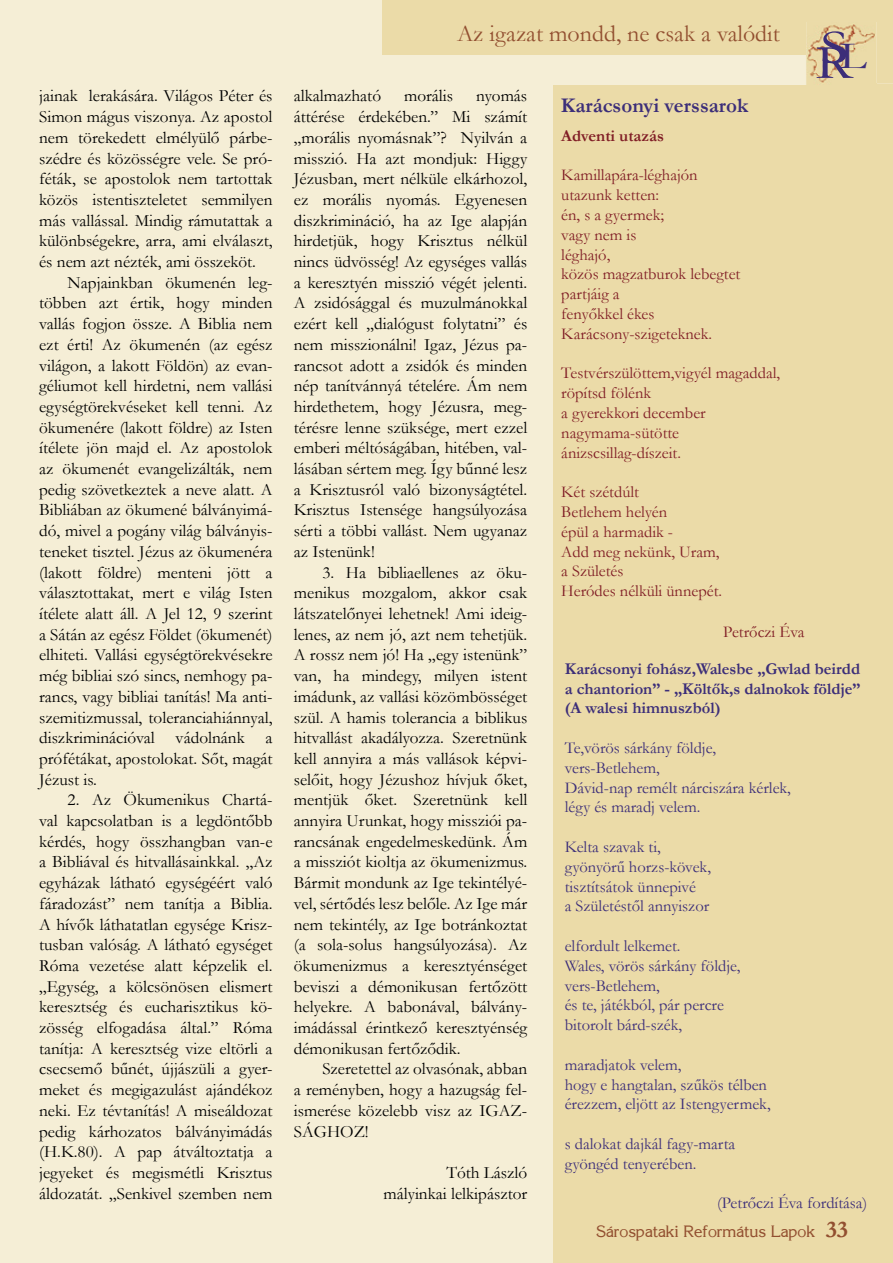
<style>
.page{position:relative;width:893px;height:1263px;background:#fff}
.page>*{position:absolute;margin:0;border:0;box-sizing:border-box;transform-origin:0 0}
.t1{font:48.45px "Garamond";color:#3c2e79;scale:1.23 1}
.t2{font:24px "Garamond";color:#924f30}
.t3{font:700 24px "Garamond";color:#924f30}
.t4{font:700 21px "Garamond";color:#3c2e79}
.t5{font:17.25px/20.7px "Garamond";color:#000;text-align:justify}
.t6{font:16.5px/19.8px "Garamond";color:#3c2e79}
.t7{font:16.5px/19.8px "Garamond";color:#801d25}
.t8{font:700 16.5px/19.8px "Garamond";color:#3c2e79;text-align:justify}
.t9{font:700 16.5px "Garamond";color:#801d25}
.t10{font:15px "Korinthia";color:#924f30}
.s1{font-size:38.7px}
</style>
<div class="page">
<div style="left:0;top:0;width:806px;height:1263px;background:#f5eed6"></div>
<div style="left:383px;top:0;width:423px;height:54px;background:#ebdba8"></div>
<div style="left:553px;top:1214px;width:340px;height:49px;background:#ebdba8"></div>
<div style="left:806px;top:0;width:87px;height:1214px;background:#ebdba8"></div>
<img style="left:806px;top:22px;width:70px;height:63px">
<img style="left:859px;top:83px;width:17px;height:2px">
<div style="left:553px;top:85px;width:333px;height:1133px;background:#ebdba8"></div>
<p class="t5" style="left:39px;top:85px;width:235px">jainak lerakására. Világos Péter és</p>
<p class="t5" style="left:39px;top:106px;width:235px">Simon mágus viszonya. Az apostol</p>
<p class="t5" style="left:39px;top:127px;width:235px">nem törekedett elmélyülő párbe-</p>
<p class="t5" style="left:39px;top:147px;width:235px">szédre és közösségre vele. Se pró-</p>
<p class="t5" style="left:39px;top:168px;width:235px">féták, se apostolok nem tartottak</p>
<p class="t5" style="left:39px;top:189px;width:235px">közös istentiszteletet semmilyen</p>
<p class="t5" style="left:39px;top:209px;width:235px">más vallással. Mindig rámutattak a</p>
<p class="t5" style="left:39px;top:230px;width:235px">különbségekre, arra, ami elválaszt,</p>
<p class="t5" style="left:39px;top:251px;width:218px">és nem azt nézték, ami összeköt.</p>
<p class="t5" style="left:68px;top:272px;width:206px">Napjainkban ökumenén leg-</p>
<p class="t5" style="left:39px;top:292px;width:235px">többen azt értik, hogy minden</p>
<p class="t5" style="left:39px;top:313px;width:235px">vallás fogjon össze. A Biblia nem</p>
<p class="t5" style="left:39px;top:334px;width:235px">ezt érti! Az ökumenén (az egész</p>
<p class="t5" style="left:39px;top:354px;width:235px">világon, a lakott Földön) az evan-</p>
<p class="t5" style="left:39px;top:375px;width:235px">géliumot kell hirdetni, nem vallási</p>
<p class="t5" style="left:39px;top:396px;width:235px">egységtörekvéseket kell tenni. Az</p>
<p class="t5" style="left:39px;top:416px;width:235px">ökumenére (lakott földre) az Isten</p>
<p class="t5" style="left:39px;top:437px;width:235px">ítélete jön majd el. Az apostolok</p>
<p class="t5" style="left:39px;top:458px;width:235px">az ökumenét evangelizálták, nem</p>
<p class="t5" style="left:39px;top:479px;width:235px">pedig szövetkeztek a neve alatt. A</p>
<p class="t5" style="left:39px;top:499px;width:235px">Bibliában az ökumené bálványimá-</p>
<p class="t5" style="left:39px;top:520px;width:235px">dó, mivel a pogány világ bálványis-</p>
<p class="t5" style="left:39px;top:541px;width:235px">teneket tisztel. Jézus az ökumenéra</p>
<p class="t5" style="left:39px;top:561px;width:235px">(lakott földre) menteni jött a</p>
<p class="t5" style="left:39px;top:582px;width:235px">választottakat, mert e világ Isten</p>
<p class="t5" style="left:39px;top:603px;width:235px">ítélete alatt áll. A Jel 12, 9 szerint</p>
<p class="t5" style="left:39px;top:623px;width:235px">a Sátán az egész Földet (ökumenét)</p>
<p class="t5" style="left:39px;top:644px;width:235px">elhiteti. Vallási egységtörekvésekre</p>
<p class="t5" style="left:39px;top:665px;width:235px">még bibliai szó sincs, nemhogy pa-</p>
<p class="t5" style="left:39px;top:686px;width:235px">rancs, vagy bibliai tanítás! Ma anti-</p>
<p class="t5" style="left:39px;top:706px;width:235px">szemitizmussal, toleranciahiánnyal,</p>
<p class="t5" style="left:39px;top:727px;width:235px">diszkriminációval vádolnánk a</p>
<p class="t5" style="left:39px;top:748px;width:235px">prófétákat, apostolokat. Sőt, magát</p>
<p class="t5" style="left:39px;top:768px;width:59px">Jézust is.</p>
<p class="t5" style="left:39px;top:789px;width:235px;text-indent:28px">2. Az Ökumenikus Chartá&shy;val kapcsolatban is a legdöntőbb kérdés, hogy összhangban van-e a Bibliával és hitvallásainkkal. „Az egyházak látható egységéért való fáradozást” nem tanítja a Biblia.<br>A hívők láthatatlan egysége Krisz&shy;tusban valóság. A látható egységet Róma vezetése alatt képzelik el. „Egység, a kölcsönösen elismert keresztség és eucharisztikus kö&shy;zösség elfogadása által.” Róma tanítja: A keresztség vize eltörli a csecsemő bűnét, újjászüli a gyer&shy;meket és megigazulást ajándékoz neki. Ez tévtanítás! A miseáldozat pedig kárhozatos bálványimádás (H.K.80). A pap átváltoztatja a jegyeket és megismétli Krisztus áldozatát. „Senkivel szemben nem</p>
<h2 class="t2" style="left:457px;top:17px;width:324px">Az igazat mondd, ne csak a valódit</h2>
<h1 class="t1" style="left:815px;top:22px;width:43px">RS <span class="s1">L</span></h1>
<p class="t5" style="left:294px;top:85px;width:89px">alkalmazható</p>
<p class="t5" style="left:404px;top:85px;width:51px">morális</p>
<p class="t5" style="left:294px;top:85px;width:235px;text-indent:182px">nyomás áttérése érdekében.” Mi számít „morális nyomásnak”? Nyilván a misszió. Ha azt mondjuk: Higgy Jézusban, mert nélküle elkárhozol, ez morális nyomás. Egyenesen diszkrimináció, ha az Ige alapján hirdetjük, hogy Krisztus nélkül nincs üdvösség! Az egységes vallás a keresztyén misszió végét jelenti.<br>A zsidósággal és muzulmánokkal ezért kell „dialógust folytatni” és nem misszionálni! Igaz, Jézus pa&shy;rancsot adott a zsidók és minden nép tanítvánnyá tételére. Ám nem hirdethetem, hogy Jézusra, meg&shy;térésre lenne szüksége, mert ezzel emberi méltóságában, hitében, val&shy;lásában sértem meg. Így bűnné lesz a Krisztusról való bizonyságtétel.<br>Krisztus Istensége hangsúlyozása sérti a többi vallást. Nem ugyanaz az Istenünk!</p>
<p class="t5" style="left:294px;top:561px;width:235px;text-indent:28px">3. Ha bibliaellenes az öku&shy;menikus mozgalom, akkor csak látszatelőnyei lehetnek! Ami ideig&shy;lenes, az nem jó, azt nem tehetjük.<br>A rossz nem jó! Ha „egy istenünk” van, ha mindegy, milyen istent imádunk, az vallási közömbösséget szül. A hamis tolerancia a biblikus hitvallást akadályozza. Szeretnünk kell annyira a más vallások képvi&shy;selőit, hogy Jézushoz hívjuk őket, mentjük őket. Szeretnünk kell annyira Urunkat, hogy missziói pa&shy;rancsának engedelmeskedünk. Ám a missziót kioltja az ökumenizmus.<br>Bármit mondunk az Ige tekintélyé&shy;vel, sértődés lesz belőle. Az Ige már nem tekintély, az Ige botránkoztat (a sola-solus hangsúlyozása). Az ökumenizmus a keresztyénséget beviszi a démonikusan fertőzött helyekre. A babonával, bálvány&shy;imádással érintkező keresztyénség démonikusan fertőződik.</p>
<p class="t5" style="left:294px;top:1058px;width:235px;text-indent:28px">Szeretettel az olvasónak, abban a reményben, hogy a hazugság fel&shy;ismerése közelebb visz az IGAZ-SÁGHOZ!</p>
<p class="t5" style="left:384px;top:1162px;width:145px;text-align:right">Tóth László mályinkai lelkipásztor</p>
<p class="t4" style="left:561px;top:91px;width:189px">Karácsonyi verssarok</p>
<p class="t9" style="left:561px;top:124px;width:104px">Adventi utazás</p>
<p class="t7" style="left:561px;top:165px;width:181px">Kamillapára-léghajón utazunk ketten:<br>én, s a gyermek;<br>vagy nem is<br>léghajó,<br>közös magzatburok lebegtet partjáig a<br>fenyőkkel ékes<br>Karácsony-szigeteknek.</p>
<p class="t7" style="left:561px;top:363px;width:220px">Testvérszülöttem,vigyél magaddal, röpítsd fölénk<br>a gyerekkori december nagymama-sütötte ánizscsillag-díszeit.</p>
<p class="t7" style="left:561px;top:482px;width:162px">Két szétdúlt<br>Betlehem helyén<br>épül a harmadik -<br>Add meg nekünk, Uram, a Születés<br>Heródes nélküli ünnepét.</p>
<p class="t7" style="left:723px;top:621px;width:83px">Petrőczi Éva</p>
<p class="t8" style="left:565px;top:659px;width:297px">Karácsonyi fohász,Walesbe „Gwlad beirdd a chantorion” - „Költők,s dalnokok földje” (A walesi himnuszból)</p>
<p class="t6" style="left:565px;top:737px;width:228px">Te,vörös sárkány földje, vers-Betlehem,<br>Dávid-nap remélt nárciszára kérlek, légy és maradj velem.</p>
<p class="t6" style="left:565px;top:836px;width:148px">Kelta szavak ti, gyönyörű horzs-kövek, tisztítsátok ünnepivé<br>a Születéstől annyiszor</p>
<p class="t6" style="left:565px;top:935px;width:177px">elfordult lelkemet.<br>Wales, vörös sárkány földje, vers-Betlehem,<br>és te, játékból, pár percre bitorolt bárd-szék,</p>
<p class="t6" style="left:565px;top:1054px;width:207px">maradjatok velem,<br>hogy e hangtalan, szűkös télben érezzem, eljött az Istengyermek,</p>
<p class="t6" style="left:565px;top:1133px;width:172px">s dalokat dajkál fagy-marta gyöngéd tenyerében.</p>
<p class="t6" style="left:717px;top:1193px;width:152px">(Petrőczi Éva fordítása)</p>
<p class="t10" style="left:596px;top:1221px;width:221px">Sárospataki Református Lapok</p>
<h2 class="t3" style="left:826px;top:1213px;width:24px">33</h2>
</div>
